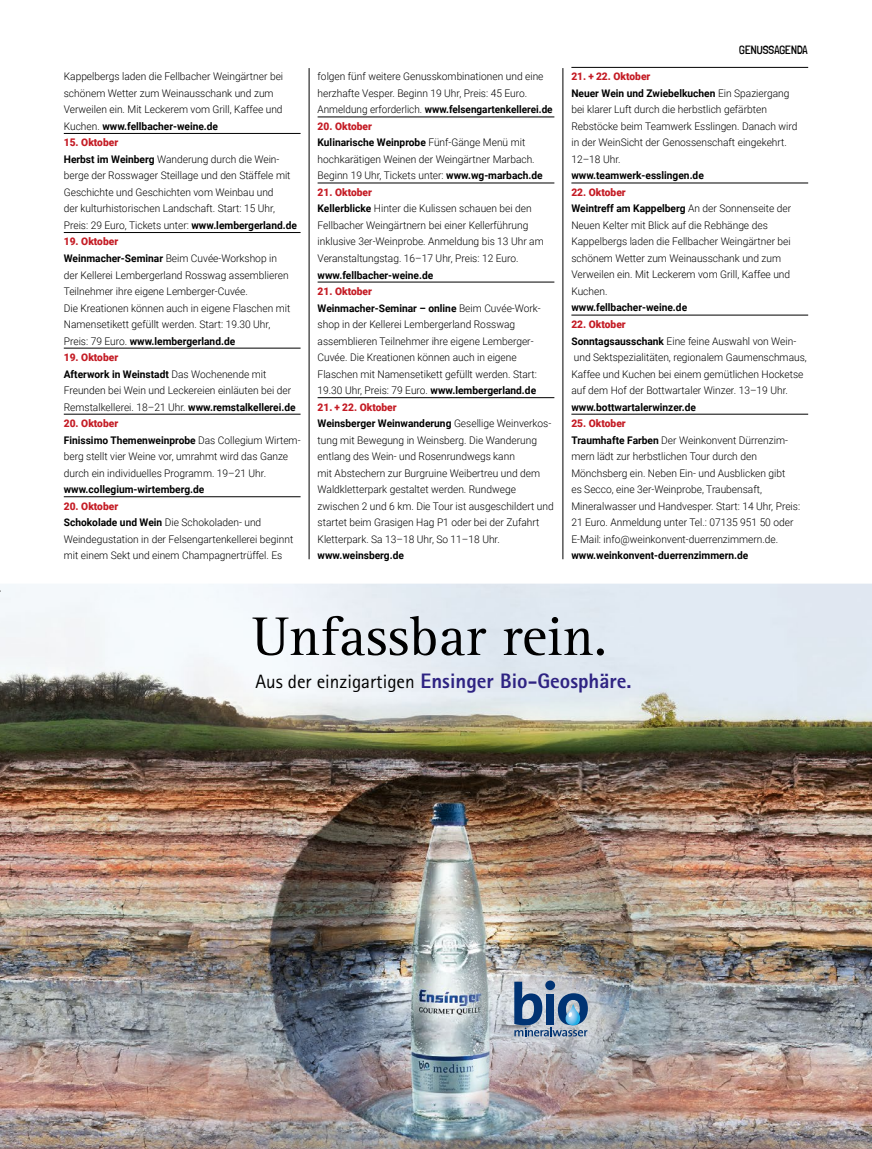
<style>
.page{position:relative;width:872px;height:1149px;background:#fff}
.page>*{position:absolute;margin:0;border:0;box-sizing:border-box;transform-origin:0 0}
.t1{font:56.1px "Rotis Serif";color:#000}
.t2{font:800 21px "Rotis Sans Serif";color:#2e2382}
.t3{font:300 12px "Londrina Solid";letter-spacing:.01em;color:#000}
.t4{font:300 10.5px/16.5px "Roboto";color:#000}
.t5{font:700 10.5px "Roboto";color:#000}
.s1{font-weight:700}
.s2{font-weight:900;color:#c41b24}
.s3{font-weight:400;font-size:19.2px;color:#000}
</style>
<div class="page">
<hr style="left:309px;top:68px;width:1px;height:491px;background:#000">
<hr style="left:562px;top:68px;width:1px;height:491px;background:#000">
<hr style="left:64px;top:133px;width:236px;height:1px;background:#000">
<hr style="left:64px;top:232px;width:236px;height:1px;background:#000">
<hr style="left:64px;top:348px;width:236px;height:1px;background:#000">
<hr style="left:64px;top:414px;width:236px;height:1px;background:#000">
<hr style="left:64px;top:496px;width:236px;height:1px;background:#000">
<hr style="left:317px;top:117px;width:237px;height:1px;background:#000">
<hr style="left:317px;top:183px;width:237px;height:1px;background:#000">
<hr style="left:317px;top:282px;width:237px;height:1px;background:#000">
<hr style="left:317px;top:397px;width:237px;height:1px;background:#000">
<hr style="left:571px;top:67px;width:237px;height:1px;background:#000">
<hr style="left:571px;top:183px;width:237px;height:1px;background:#000">
<hr style="left:571px;top:315px;width:237px;height:1px;background:#000">
<hr style="left:571px;top:414px;width:237px;height:1px;background:#000">
<img style="left:0;top:583px;width:872px;height:565px">
<img style="left:473px;top:940px;width:155px;height:137px">
<svg style="left:514px;top:981px;width:74px;height:55px;background:#708baa"></svg>
<p class="t4" style="left:64px;top:68px;width:221px">Kappelbergs laden die Fellbacher Weingärtner bei schönem Wetter zum Weinausschank und zum Verweilen ein. Mit Leckerem vom Grill, Kaffee und Kuchen. <span class="s1">www.fellbacher-weine.de</span></p>
<p class="t4" style="left:64px;top:134px;width:235px"><span class="s2">15. Oktober<br></span><span class="s1">Herbst im Weinberg</span> Wanderung durch die Wein&shy;berge der Rosswager Steillage und den Stäffele mit Geschichte und Geschichten vom Weinbau und<br>der kulturhistorischen Landschaft. Start: 15 Uhr, Preis: 29 Euro, Tickets unter: <span class="s1">www.lembergerland.de</span></p>
<p class="t4" style="left:64px;top:233px;width:228px"><span class="s2">19. Oktober<br></span><span class="s1">Weinmacher-Seminar</span> Beim Cuvée-Workshop in der Kellerei Lembergerland Rosswag assemblieren Teilnehmer ihre eigene Lemberger-Cuvée.<br>Die Kreationen können auch in eigene Flaschen mit Namensetikett gefüllt werden. Start: 19.30 Uhr, Preis: 79 Euro. <span class="s1">www.lembergerland.de</span></p>
<p class="t4" style="left:64px;top:348px;width:233px"><span class="s2">19. Oktober<br></span><span class="s1">Afterwork in Weinstadt</span> Das Wochenende mit Freunden bei Wein und Leckereien einläuten bei der Remstalkellerei. 18–21 Uhr. <span class="s1">www.remstalkellerei.de</span></p>
<p class="t4" style="left:64px;top:414px;width:238px"><span class="s2">20. Oktober<br></span><span class="s1">Finissimo Themenweinprobe</span> Das Collegium Wirtem&shy;berg stellt vier Weine vor, umrahmt wird das Ganze durch ein individuelles Programm. 19–21 Uhr.</p>
<p class="t5" style="left:64px;top:482px;width:142px">www.collegium-wirtemberg.de</p>
<p class="t4" style="left:64px;top:497px;width:231px"><span class="s2">20. Oktober<br></span><span class="s1">Schokolade und Wein</span> Die Schokoladen- und Weindegustation in der Felsengartenkellerei beginnt mit einem Sekt und einem Champagnertrüffel. Es</p>
<p class="t4" style="left:317px;top:68px;width:237px">folgen fünf weitere Genusskombinationen und eine herzhafte Vesper. Beginn 19 Uhr, Preis: 45 Euro.<br>Anmeldung erforderlich. <span class="s1">www.felsengartenkellerei.de</span></p>
<p class="t4" style="left:317px;top:117px;width:227px"><span class="s2">20. Oktober<br></span><span class="s1">Kulinarische Weinprobe</span> Fünf-Gänge Menü mit hochkarätigen Weinen der Weingärtner Marbach.<br>Beginn 19 Uhr, Tickets unter: <span class="s1">www.wg-marbach.de</span></p>
<p class="t4" style="left:317px;top:183px;width:228px"><span class="s2">21. Oktober<br></span><span class="s1">Kellerblicke</span> Hinter die Kulissen schauen bei den Fellbacher Weingärtnern bei einer Kellerführung inklusive 3er-Weinprobe. Anmeldung bis 13 Uhr am Veranstaltungstag. 16–17 Uhr, Preis: 12 Euro.</p>
<p class="t5" style="left:317px;top:267px;width:117px">www.fellbacher-weine.de</p>
<p class="t4" style="left:317px;top:282px;width:225px"><span class="s2">21. Oktober<br></span><span class="s1">Weinmacher-Seminar – online</span> Beim Cuvée-Work&shy;shop in der Kellerei Lembergerland Rosswag assemblieren Teilnehmer ihre eigene Lemberger-Cuvée. Die Kreationen können auch in eigene Flaschen mit Namensetikett gefüllt werden. Start:<br>19.30 Uhr, Preis: 79 Euro. <span class="s1">www.lembergerland.de</span></p>
<p class="t4" style="left:317px;top:398px;width:238px"><span class="s2">21. + 22. Oktober<br></span><span class="s1">Weinsberger Weinwanderung</span> Gesellige Weinverkos&shy;tung mit Bewegung in Weinsberg. Die Wanderung entlang des Wein- und Rosenrundwegs kann<br>mit Abstechern zur Burgruine Weibertreu und dem Waldkletterpark gestaltet werden. Rundwege zwischen 2 und 6 km. Die Tour ist ausgeschildert und startet beim Grasigen Hag P1 oder bei der Zufahrt Kletterpark. Sa 13–18 Uhr, So 11–18 Uhr.</p>
<p class="t5" style="left:317px;top:548px;width:88px">www.weinsberg.de</p>
<p class="t3" style="left:739px;top:43px;width:70px">GENUSSAGENDA</p>
<p class="t4" style="left:571px;top:68px;width:228px"><span class="s2">21. + 22. Oktober<br></span><span class="s1">Neuer Wein und Zwiebelkuchen</span> Ein Spaziergang bei klarer Luft durch die herbstlich gefärbten Rebstöcke beim Teamwerk Esslingen. Danach wird in der WeinSicht der Genossenschaft eingekehrt.<br>12–18 Uhr.</p>
<p class="t5" style="left:571px;top:168px;width:134px">www.teamwerk-esslingen.de</p>
<p class="t4" style="left:571px;top:183px;width:221px"><span class="s2">22. Oktober<br></span><span class="s1">Weintreff am Kappelberg</span> An der Sonnenseite der Neuen Kelter mit Blick auf die Rebhänge des Kappelbergs laden die Fellbacher Weingärtner bei schönem Wetter zum Weinausschank und zum Verweilen ein. Mit Leckerem vom Grill, Kaffee und Kuchen.</p>
<p class="t5" style="left:571px;top:300px;width:117px">www.fellbacher-weine.de</p>
<p class="t4" style="left:571px;top:315px;width:237px"><span class="s2">22. Oktober<br></span><span class="s1">Sonntagsausschank</span> Eine feine Auswahl von Wein&shy;und Sektspezialitäten, regionalem Gaumenschmaus, Kaffee und Kuchen bei einem gemütlichen Hocketse auf dem Hof der Bottwartaler Winzer. 13–19 Uhr.</p>
<p class="t5" style="left:571px;top:399px;width:126px">www.bottwartalerwinzer.de</p>
<p class="t4" style="left:571px;top:414px;width:230px"><span class="s2">25. Oktober<br></span><span class="s1">Traumhafte Farben</span> Der Weinkonvent Dürrenzim&shy;mern lädt zur herbstlichen Tour durch den Mönchsberg ein. Neben Ein- und Ausblicken gibt<br>es Secco, eine 3er-Weinprobe, Traubensaft, Mineralwasser und Handvesper. Start: 14 Uhr, Preis:<br>21 Euro. Anmeldung unter Tel.: 07135 951 50 oder E-Mail: info@weinkonvent-duerrenzimmern.de.</p>
<p class="t5" style="left:571px;top:548px;width:178px">www.weinkonvent-duerrenzimmern.de</p>
<h1 class="t1" style="left:252px;top:604px;width:356px">Unfassbar rein.</h1>
<h2 class="t2" style="left:255px;top:667px;width:378px"><span class="s3">Aus der einzigartigen</span> Ensinger Bio-Geosphäre.</h2>
</div>
